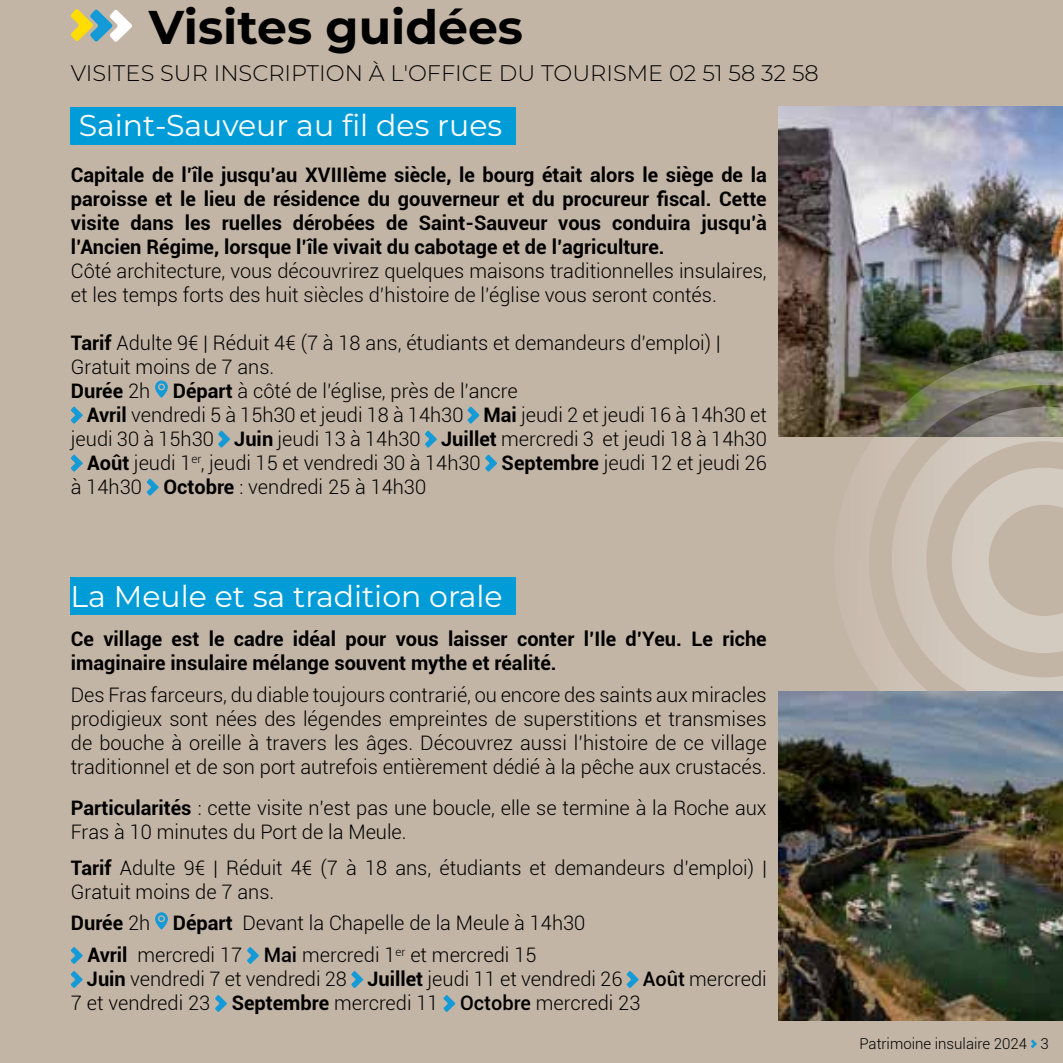
<style>
.page{position:relative;width:1063px;height:1063px;background:#c3b5a6}
.page>*{position:absolute;margin:0;border:0;box-sizing:border-box;transform-origin:0 0}
.t1{font:700 47.25px "Montserrat";color:#000}
.t2{font:30px "Montserrat";color:#fff}
.t3{font:300 22.5px "Montserrat";color:#000}
.t4{font:300 20px/24px "Roboto";color:#000}
.t5{font:700 20px/24px "Roboto";color:#000;text-align:justify}
.t6{font:300 15px "Roboto";color:#000}
.s1{font-weight:700}
.s2{font-weight:500}
</style>
<div class="page">
<img style="left:779px;top:106px;width:284px;height:331px">
<svg style="left:155px;top:380px;width:13px;height:18px"></svg>
<svg style="left:71px;top:407px;width:12px;height:17px"></svg>
<svg style="left:467px;top:407px;width:12px;height:17px"></svg>
<svg style="left:218px;top:431px;width:12px;height:17px"></svg>
<svg style="left:425px;top:431px;width:12px;height:17px"></svg>
<svg style="left:71px;top:455px;width:12px;height:17px"></svg>
<svg style="left:485px;top:455px;width:12px;height:17px"></svg>
<svg style="left:147px;top:479px;width:12px;height:17px"></svg>
<img style="left:834px;top:350px;width:229px;height:341px">
<svg style="left:892px;top:407px;width:171px;height:284px"></svg>
<svg style="left:952px;top:468px;width:111px;height:185px"></svg>
<svg style="left:71px;top:9px;width:61px;height:33px"></svg>
<svg style="left:71px;top:947px;width:12px;height:17px"></svg>
<svg style="left:247px;top:947px;width:12px;height:17px"></svg>
<svg style="left:71px;top:971px;width:12px;height:17px"></svg>
<svg style="left:351px;top:971px;width:12px;height:17px"></svg>
<svg style="left:627px;top:971px;width:12px;height:17px"></svg>
<svg style="left:215px;top:995px;width:12px;height:17px"></svg>
<svg style="left:443px;top:995px;width:12px;height:17px"></svg>
<svg style="left:155px;top:912px;width:13px;height:18px"></svg>
<img style="left:779px;top:691px;width:284px;height:329px">
<div style="left:71px;top:107px;width:445px;height:37px;background:#009cd8"></div>
<div style="left:71px;top:578px;width:445px;height:37px;background:#009cd8"></div>
<svg style="left:1031px;top:1040px;width:6px;height:8px"></svg>
<h1 class="t1" style="left:149px;top:-7px;width:376px">Visites guidées</h1>
<p class="t3" style="left:71px;top:58px;width:749px">VISITES SUR INSCRIPTION À L'OFFICE DU TOURISME 02 51 58 32 58</p>
<h2 class="t2" style="left:79px;top:105px;width:425px">Saint-Sauveur au fil des rues</h2>
<p class="t5" style="left:71px;top:162px;width:697px">Capitale de l’île jusqu’au XVIIIème siècle, le bourg était alors le siège de la paroisse et le lieu de résidence du gouverneur et du procureur fiscal. Cette visite dans les ruelles dérobées de Saint-Sauveur vous conduira jusqu’à l’Ancien Régime, lorsque l’île vivait du cabotage et de l’agriculture.</p>
<p class="t4" style="left:71px;top:258px;width:697px">Côté architecture, vous découvrirez quelques maisons traditionnelles insulaires, et les temps forts des huit siècles d’histoire de l’église vous seront contés.</p>
<p class="t4" style="left:71px;top:330px;width:651px"><span class="s1">Tarif</span> Adulte 9€ | Réduit 4€ (7 à 18 ans, étudiants et demandeurs d’emploi) |<br>Gratuit moins de 7 ans.<br><span class="s1">Durée</span> 2h <span class="s1">Départ</span> à côté de l’église, près de l’ancre</p>
<p class="t4" style="left:87px;top:402px;width:681px"><span class="s1">Avril</span> vendredi 5 à 15h30 et jeudi 18 à 14h30 <span class="s1">Mai</span> jeudi 2 et jeudi 16 à 14h30 et</p>
<p class="t4" style="left:71px;top:426px;width:697px">jeudi 30 à 15h30 <span class="s1">Juin</span> jeudi 13 à 14h30 <span class="s1">Juillet</span> mercredi 3 et jeudi 18 à 14h30</p>
<p class="t4" style="left:87px;top:450px;width:681px"><span class="s1">Août</span> jeudi 1<sup>er</sup>, jeudi 15 et vendredi 30 à 14h30 <span class="s1">Septembre</span> jeudi 12 et jeudi 26</p>
<p class="t4" style="left:71px;top:474px;width:357px">à 14h30 <span class="s1">Octobre</span> : vendredi 25 à 14h30</p>
<h2 class="t2" style="left:71px;top:576px;width:433px">La Meule et sa tradition orale</h2>
<p class="t5" style="left:71px;top:627px;width:697px">Ce village est le cadre idéal pour vous laisser conter l’Ile d’Yeu. Le riche imaginaire insulaire mélange souvent mythe et réalité.</p>
<p class="t4" style="left:71px;top:682px;width:697px;text-align:justify">Des Fras farceurs, du diable toujours contrarié, ou encore des saints aux miracles prodigieux sont nées des légendes empreintes de superstitions et transmises de bouche à oreille à travers les âges. Découvrez aussi l’histoire de ce village traditionnel et de son port autrefois entièrement dédié à la pêche aux crustacés.</p>
<p class="t4" style="left:71px;top:795px;width:697px"><span class="s1">Particularités</span> : cette visite n’est pas une boucle, elle se termine à la Roche aux<br>Fras à 10 minutes du Port de la Meule.</p>
<p class="t4" style="left:71px;top:855px;width:697px"><span class="s1">Tarif</span> Adulte 9€ | Réduit 4€ (7 à 18 ans, étudiants et demandeurs d’emploi) |<br>Gratuit moins de 7 ans.</p>
<p class="t4" style="left:71px;top:910px;width:516px"><span class="s1">Durée</span> 2h <span class="s1">Départ</span> Devant la Chapelle de la Meule à 14h30</p>
<p class="t4" style="left:87px;top:942px;width:451px"><span class="s1">Avril</span> mercredi 17 <span class="s2">Mai</span> mercredi 1<sup>er</sup> et mercredi 15</p>
<p class="t4" style="left:87px;top:966px;width:681px"><span class="s1">Juin</span> vendredi 7 et vendredi 28 <span class="s1">Juillet</span> jeudi 11 et vendredi 26 <span class="s2">Août</span> mercredi</p>
<p class="t4" style="left:71px;top:990px;width:571px">7 et vendredi 23 <span class="s1">Septembre</span> mercredi 11 <span class="s2">Octobre</span> mercredi 23</p>
<p class="t6" style="left:859px;top:1033px;width:191px">Patrimoine insulaire 2024 3</p>
</div>
